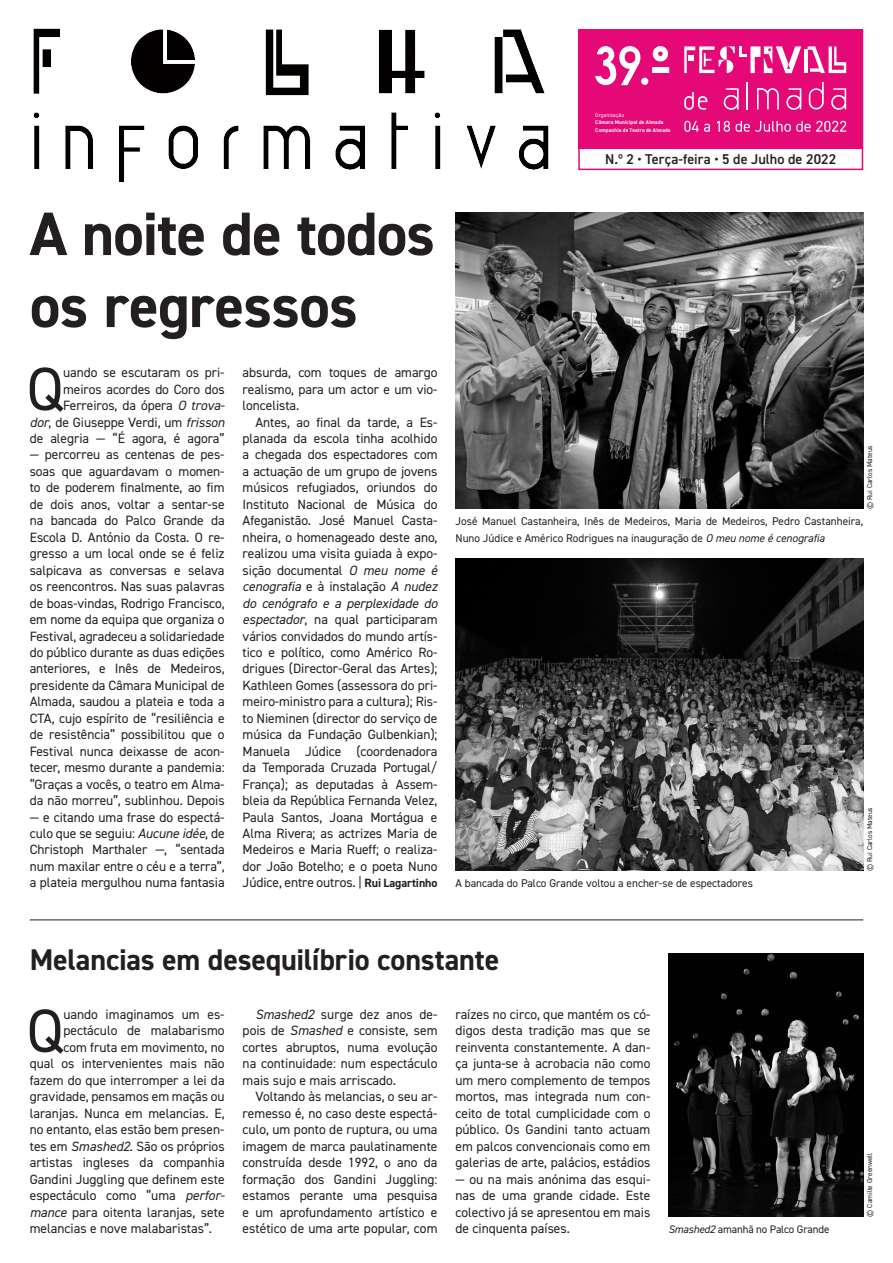
<style>
.page{position:relative;width:893px;height:1263px;background:#fff}
.page>*{position:absolute;margin:0;border:0;box-sizing:border-box;transform-origin:0 0}
.Título_grande{font:700 61.5px "DIN2014";letter-spacing:-.015em;color:#231f20}
.t1{font:61.2px "aspirinabismarca";color:#fff}
.corpo_de_texto_FI_20{font:61.2px "DIN2014";color:#231f20}
.Título_pequeno{font:700 30px "DIN2014";letter-spacing:-.005em;color:#231f20}
.t2{font:600 14.25px "DIN2014";letter-spacing:.005em;color:#231f20}
.corpo_de_texto_FI_20-2{font:13.5px/16.5px "DIN2014";color:#231f20;text-align:justify}
.Legendas{font:11.25px/16.5px "DIN2014";color:#231f20}
.Legendas-2{font:10.95px "DIN2014";letter-spacing:-.01em;color:#231f20}
.t3{font:7.2px "DIN2014";color:#231f20}
.t4{font:700 5.4px "DIN2014";letter-spacing:.02em;color:#fff}
.t5{font:5.4px "DIN2014";letter-spacing:.02em;color:#fff}
.s1{font-style:italic}
.s2{font-weight:700;font-size:12px}
</style>
<div class="page">
<img style="left:455px;top:213px;width:408px;height:296px">
<img style="left:455px;top:558px;width:408px;height:313px">
<div style="left:578px;top:30px;width:285px;height:140px;border:2px solid #e50877"></div>
<div style="left:578px;top:30px;width:285px;height:119px;background:#e50877"></div>
<img style="left:33px;top:28px;width:550px;height:68px">
<img style="left:33px;top:112px;width:550px;height:70px">
<svg style="left:757px;top:88px;width:22px;height:22px"></svg>
<svg style="left:831px;top:88px;width:15px;height:22px"></svg>
<svg style="left:723px;top:88px;width:16px;height:22px"></svg>
<svg style="left:786px;top:88px;width:15px;height:22px"></svg>
<svg style="left:809px;top:82px;width:15px;height:28px"></svg>
<svg style="left:684px;top:92px;width:23px;height:18px"></svg>
<svg style="left:747px;top:82px;width:1px;height:27px"></svg>
<hr style="left:804px;top:50px;width:4px;height:23px;background:#fff">
<svg style="left:808px;top:46px;width:38px;height:27px"></svg>
<svg style="left:684px;top:46px;width:117px;height:27px"></svg>
<svg style="left:684px;top:121px;width:162px;height:11px"></svg>
<hr style="left:30px;top:919px;width:833px;height:1px;background:#231f20">
<img style="left:668px;top:953px;width:195px;height:263px">
<p class="t1" style="left:595px;top:34px;width:78px">39.º</p>
<p class="t5" style="left:595px;top:112px;width:30px">Organização</p>
<p class="t4" style="left:595px;top:119px;width:70px">Câmara Municipal de Almada</p>
<p class="t4" style="left:595px;top:126px;width:77px">Companhia de Teatro de Almada</p>
<p class="t2" style="left:605px;top:150px;width:232px">N.º 2 • Terça-feira • 5 de Julho de 2022</p>
<p class="Título_grande" style="left:30px;top:193px;width:407px">A noite de todos</p>
<p class="Título_grande" style="left:30px;top:265px;width:329px">os regressos</p>
<p class="corpo_de_texto_FI_20" style="left:27px;top:351px;width:38px">Q</p>
<p class="corpo_de_texto_FI_20-2" style="left:30px;top:364px;width:197px;text-align:right">uando se escutaram os pri&shy;meiros acordes do Coro dos<br>Ferreiros, da ópera <span class="s1">O trova-<br>dor</span>, de Giuseppe Verdi, um <span class="s1">frisson </span>de alegria — “É agora, é agora”</p>
<p class="corpo_de_texto_FI_20-2" style="left:30px;top:446px;width:196px">— percorreu as centenas de pes&shy;soas que aguardavam o momen&shy;to de poderem finalmente, ao fim de dois anos, voltar a sentar-se na bancada do Palco Grande da Escola D. António da Costa. O re&shy;gresso a um local onde se é feliz salpicava as conversas e selava os reencontros. Nas suas palavras de boas-vindas, Rodrigo Francisco, em nome da equipa que organiza o Festival, agradeceu a solidariedade do público durante as duas edições anteriores, e Inês de Medeiros, presidente da Câmara Municipal de Almada, saudou a plateia e toda a CTA, cujo espírito de “resiliência e de resistência” possibilitou que o Festival nunca deixasse de acon&shy;tecer, mesmo durante a pandemia: “Graças a vocês, o teatro em Alma&shy;da não morreu”, sublinhou. Depois</p>
<p class="corpo_de_texto_FI_20-2" style="left:30px;top:808px;width:196px">— e citando uma frase do espectá&shy;culo que se seguiu: <span class="s1">Aucune idée</span>, de Christoph Marthaler —, “sentada num maxilar entre o céu e a terra”, a plateia mergulhou numa fantasia</p>
<p class="corpo_de_texto_FI_20-2" style="left:243px;top:364px;width:196px">absurda, com toques de amargo realismo, para um actor e um vio&shy;loncelista.</p>
<p class="corpo_de_texto_FI_20-2" style="left:243px;top:413px;width:196px;text-indent:13px">Antes, ao final da tarde, a Es&shy;planada da escola tinha acolhido a chegada dos espectadores com a actuação de um grupo de jovens músicos refugiados, oriundos do Instituto Nacional de Música do Afeganistão. José Manuel Casta&shy;nheira, o homenageado deste ano, realizou uma visita guiada à expo&shy;sição documental <span class="s1">O meu nome é cenografia</span> e à instalação <span class="s1">A nudez do cenógrafo e a perplexidade do espectador</span>, na qual participaram vários convidados do mundo artís&shy;tico e político, como Américo Ro&shy;drigues (Director-Geral das Artes); Kathleen Gomes (assessora do pri&shy;meiro-ministro para a cultura); Ris&shy;to Nieminen (director do serviço de música da Fundação Gulbenkian); Manuela Júdice (coordenadora da Temporada Cruzada Portugal/ França); as deputadas à Assem&shy;bleia da República Fernanda Velez, Paula Santos, Joana Mortágua e Alma Rivera; as actrizes Maria de Medeiros e Maria Rueff; o realiza&shy;dor João Botelho; e o poeta Nuno Júdice, entre outros. | <span class="s2">Rui Lagartinho</span></p>
<p class="t3" style="left:865px;top:509px;width:65px;rotate:-90deg">© Rui Carlos Mateus</p>
<p class="Legendas" style="left:455px;top:513px;width:409px">José Manuel Castanheira, Inês de Medeiros, Maria de Medeiros, Pedro Castanheira,<br>Nuno Júdice e Américo Rodrigues na inauguração de <span class="s1">O meu nome é cenografia</span></p>
<p class="Legendas" style="left:455px;top:875px;width:299px">A bancada do Palco Grande voltou a encher-se de espectadores</p>
<p class="t3" style="left:865px;top:871px;width:65px;rotate:-90deg">© Rui Carlos Mateus</p>
<p class="Título_pequeno" style="left:30px;top:939px;width:471px">Melancias em desequilíbrio constante</p>
<p class="corpo_de_texto_FI_20" style="left:27px;top:993px;width:38px">Q</p>
<p class="corpo_de_texto_FI_20-2" style="left:63px;top:1006px;width:163px">uando imaginamos um es-</p>
<p class="corpo_de_texto_FI_20-2" style="left:63px;top:1022px;width:163px">pectáculo de malabarismo</p>
<p class="corpo_de_texto_FI_20-2" style="left:63px;top:1039px;width:163px">com fruta em movimento, no</p>
<p class="corpo_de_texto_FI_20-2" style="left:30px;top:1055px;width:196px">qual os intervenientes mais não</p>
<p class="corpo_de_texto_FI_20-2" style="left:30px;top:1072px;width:196px">fazem do que interromper a lei da</p>
<p class="corpo_de_texto_FI_20-2" style="left:30px;top:1088px;width:196px">gravidade, pensamos em maçãs ou</p>
<p class="corpo_de_texto_FI_20-2" style="left:30px;top:1104px;width:196px">laranjas. Nunca em melancias. E,</p>
<p class="corpo_de_texto_FI_20-2" style="left:30px;top:1121px;width:196px">no entanto, elas estão bem presen-</p>
<p class="corpo_de_texto_FI_20-2" style="left:30px;top:1137px;width:196px">tes em <span class="s1">Smashed2.</span> São os próprios</p>
<p class="corpo_de_texto_FI_20-2" style="left:30px;top:1154px;width:196px">artistas ingleses da companhia</p>
<p class="corpo_de_texto_FI_20-2" style="left:30px;top:1170px;width:196px">Gandini Juggling que definem este</p>
<p class="corpo_de_texto_FI_20-2" style="left:30px;top:1187px;width:197px">espectáculo como “uma <span class="s1">perfor-</span></p>
<p class="corpo_de_texto_FI_20-2" style="left:30px;top:1203px;width:196px"><span class="s1">mance</span> para oitenta laranjas, sete</p>
<p class="corpo_de_texto_FI_20-2" style="left:30px;top:1220px;width:184px">melancias e nove malabaristas”.</p>
<p class="corpo_de_texto_FI_20-2" style="left:243px;top:1006px;width:196px;text-indent:13px"><span class="s1">Smashed2</span> surge dez anos de&shy;pois de <span class="s1">Smashed</span> e consiste, sem cortes abruptos, numa evolução na continuidade: num espectáculo mais sujo e mais arriscado.</p>
<p class="corpo_de_texto_FI_20-2" style="left:243px;top:1088px;width:196px;text-indent:13px">Voltando às melancias, o seu ar&shy;remesso é, no caso deste espectá&shy;culo, um ponto de ruptura, ou uma imagem de marca paulatinamente construída desde 1992, o ano da formação dos Gandini Juggling: estamos perante uma pesquisa e um aprofundamento artístico e estético de uma arte popular, com</p>
<p class="corpo_de_texto_FI_20-2" style="left:455px;top:1006px;width:196px">raízes no circo, que mantém os có&shy;digos desta tradição mas que se reinventa constantemente. A dan&shy;ça junta-se à acrobacia não como um mero complemento de tempos mortos, mas integrada num con&shy;ceito de total cumplicidade com o público. Os Gandini tanto actuam em palcos convencionais como em galerias de arte, palácios, estádios</p>
<p class="corpo_de_texto_FI_20-2" style="left:455px;top:1170px;width:196px">— ou na mais anónima das esqui&shy;nas de uma grande cidade. Este colectivo já se apresentou em mais de cinquenta países.</p>
<p class="Legendas-2" style="left:668px;top:1222px;width:162px"><span class="s1">Smashed2</span> amanhã no Palco Grande</p>
<p class="t3" style="left:865px;top:1216px;width:65px;rotate:-90deg">© Camille Greenwell</p>
</div>
